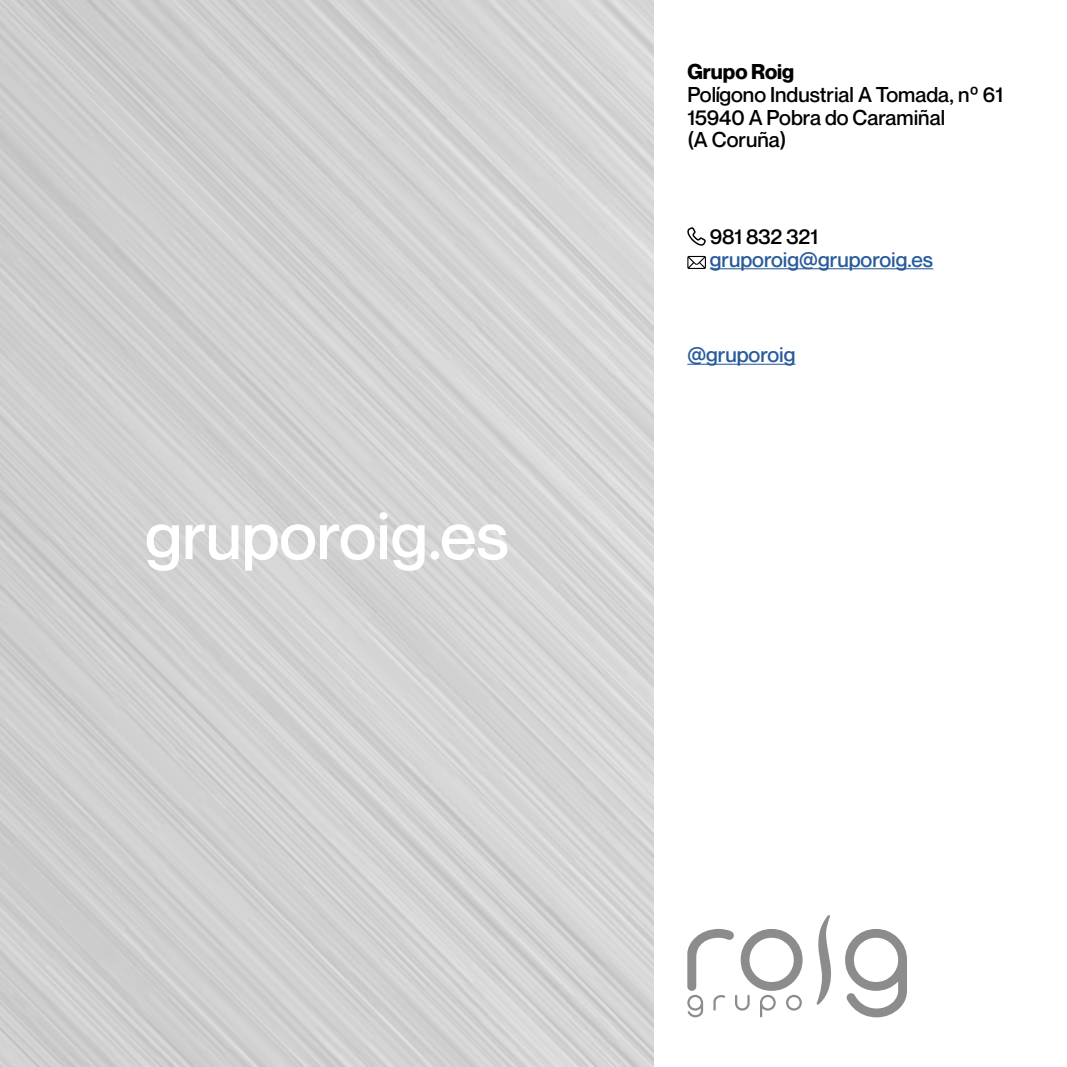
<style>
.page{position:relative;width:1067px;height:1067px;background:#fff}
.page>*{position:absolute;margin:0;border:0;box-sizing:border-box;transform-origin:0 0}
.t1{font:500 66.33px "Neue Montreal";color:#fff}
.t2{font:500 21px/22.8px "Neue Montreal";color:#000}
.t3{font:500 21px "Neue Montreal";color:#275b9b}
.s1{font-weight:700}
.s2{font-family:"Roboto";font-weight:400}
</style>
<div class="page">
<svg style="left:687px;top:915px;width:220px;height:102px"></svg>
<hr style="left:709px;top:268px;width:224px;height:1px;background:#275b9b">
<svg style="left:687px;top:227px;width:19px;height:19px"></svg>
<svg style="left:687px;top:256px;width:19px;height:13px"></svg>
<hr style="left:687px;top:364px;width:108px;height:1px;background:#275b9b">
<h1 class="t1" style="left:145px;top:495px;width:365px">gruporoig.es</h1>
<p class="t2" style="left:687px;top:60px;width:317px"><span class="s1">Grupo Roig<br></span>Polígono Industrial A Tomada, n<span class="s2">º</span> 61<br>15940 A Pobra do Caramiñal<br>(A Coruña)</p>
<p class="t2" style="left:710px;top:225px;width:110px">981 832 321</p>
<p class="t3" style="left:709px;top:246px;width:225px">gruporoig@gruporoig.es</p>
<p class="t3" style="left:687px;top:342px;width:110px">@gruporoig</p>
</div>
